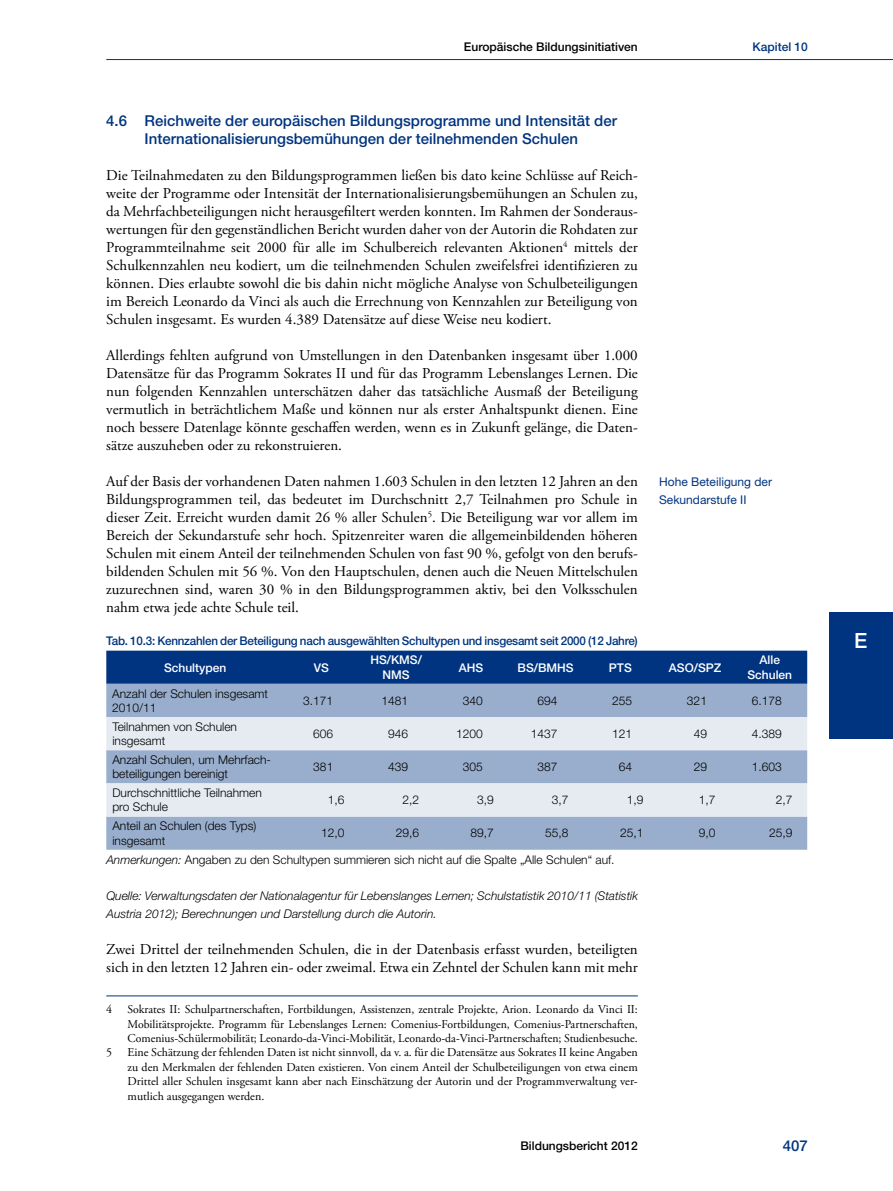
<style>
.page{position:relative;width:893px;height:1191px;background:#fff}
.page>*{position:absolute;margin:0;border:0;box-sizing:border-box;transform-origin:0 0}
.t1{font:500 21px "Helvetica Neue LT Std";color:#fff}
.t2{font:15px/18px "Adobe Garamond Pro";color:#000;text-align:justify}
.t3{font:500 15px/18px "Helvetica Neue LT Std";color:#003480;text-align:center}
.t4{font:12px/14.4px "Adobe Garamond Pro";color:#000;text-align:justify}
.t5{font:300 12px/14.4px "Helvetica Neue LT Std";color:#000}
.t6{font:italic 300 12px/18px "Helvetica Neue LT Std";color:#000}
.t7{font:500 12px "Helvetica Neue LT Std";letter-spacing:-.02em;color:#003480}
.t8{font:500 12px/14.4px "Helvetica Neue LT Std";color:#fff;text-align:center}
.t9{font:500 12px "Helvetica Neue LT Std";color:#000}
.t10{font:12px/18px "Helvetica Neue LT Std";color:#003480}
.t11{font:500 12px "Helvetica Neue LT Std";color:#003480}
.s1{font-style:italic}
</style>
<div class="page">
<hr style="left:106px;top:59px;width:787px;height:1px;background:#003480">
<div style="left:829px;top:612px;width:64px;height:126px;background:#003480"></div>
<div style="left:106px;top:650px;width:701px;height:34px;background:#003480"></div>
<div style="left:106px;top:684px;width:701px;height:165px;background:#99aecc"></div>
<svg style="left:106px;top:717px;width:701px;height:99px;background:#ccd6e5"></svg>
<hr style="left:106px;top:995px;width:532px;height:1px;background:#003480">
<p class="t9" style="left:464px;top:40px;width:175px">Europäische Bildungsinitiativen</p>
<p class="t11" style="left:753px;top:40px;width:57px">Kapitel 10</p>
<p class="t3" style="left:106px;top:112px;width:512px">4.6 Reichweite der europäischen Bildungsprogramme und Intensität der<br>Internationalisierungsbemühungen der teilnehmenden Schulen</p>
<p class="t2" style="left:106px;top:167px;width:533px">Die Teilnahmedaten zu den Bildungsprogrammen ließen bis dato keine Schlüsse auf Reich&shy;weite der Programme oder Intensität der Internationalisierungsbemühungen an Schulen zu, da Mehrfachbeteiligungen nicht herausgefiltert werden konnten. Im Rahmen der Sonderaus&shy;wertungen für den gegenständlichen Bericht wurden daher von der Autorin die Rohdaten zur Programmteilnahme seit 2000 für alle im Schulbereich relevanten Aktionen<sup>4</sup> mittels der Schulkennzahlen neu kodiert, um die teilnehmenden Schulen zweifelsfrei identifizieren zu können. Dies erlaubte sowohl die bis dahin nicht mögliche Analyse von Schulbeteiligungen im Bereich Leonardo da Vinci als auch die Errechnung von Kennzahlen zur Beteiligung von Schulen insgesamt. Es wurden 4.389 Datensätze auf diese Weise neu kodiert.</p>
<p class="t2" style="left:106px;top:347px;width:533px">Allerdings fehlten aufgrund von Umstellungen in den Datenbanken insgesamt über 1.000<br>Datensätze für das Programm Sokrates II und für das Programm Lebenslanges Lernen. Die nun folgenden Kennzahlen unterschätzen daher das tatsächliche Ausmaß der Beteiligung vermutlich in beträchtlichem Maße und können nur als erster Anhaltspunkt dienen. Eine noch bessere Datenlage könnte geschaffen werden, wenn es in Zukunft gelänge, die Daten&shy;sätze auszuheben oder zu rekonstruieren.</p>
<p class="t2" style="left:106px;top:473px;width:533px">Auf der Basis der vorhandenen Daten nahmen 1.603 Schulen in den letzten 12 Jahren an den Bildungsprogrammen teil, das bedeutet im Durchschnitt 2,7 Teilnahmen pro Schule in dieser Zeit. Erreicht wurden damit 26 % aller Schulen<sup>5</sup>. Die Beteiligung war vor allem im Bereich der Sekundarstufe sehr hoch. Spitzenreiter waren die allgemeinbildenden höheren Schulen mit einem Anteil der teilnehmenden Schulen von fast 90 %, gefolgt von den berufs&shy;bildenden Schulen mit 56 %. Von den Hauptschulen, denen auch die Neuen Mittelschulen zuzurechnen sind, waren 30 % in den Bildungsprogrammen aktiv, bei den Volksschulen nahm etwa jede achte Schule teil.</p>
<p class="t7" style="left:106px;top:633px;width:533px">Tab. 10.3: Kennzahlen der Beteiligung nach ausgewählten Schultypen und insgesamt seit 2000 (12 Jahre)</p>
<p class="t8" style="left:164px;top:660px;width:64px">Schultypen</p>
<p class="t8" style="left:314px;top:660px;width:17px">VS</p>
<p class="t8" style="left:370px;top:652px;width:53px">HS/KMS/<br>NMS</p>
<p class="t8" style="left:459px;top:660px;width:26px">AHS</p>
<p class="t8" style="left:518px;top:660px;width:58px">BS/BMHS</p>
<p class="t8" style="left:609px;top:660px;width:24px">PTS</p>
<p class="t8" style="left:669px;top:660px;width:54px">ASO/SPZ</p>
<p class="t8" style="left:747px;top:652px;width:46px">Alle<br>Schulen</p>
<p class="t5" style="left:112px;top:686px;width:157px">Anzahl der Schulen insgesamt<br>2010/11</p>
<p class="t5" style="left:303px;top:693px;width:32px">3.171</p>
<p class="t5" style="left:381px;top:693px;width:28px">1481</p>
<p class="t5" style="left:463px;top:693px;width:22px">340</p>
<p class="t5" style="left:537px;top:693px;width:22px">694</p>
<p class="t5" style="left:612px;top:693px;width:22px">255</p>
<p class="t5" style="left:687px;top:693px;width:22px">321</p>
<p class="t5" style="left:752px;top:693px;width:32px">6.178</p>
<p class="t5" style="left:112px;top:719px;width:126px">Teilnahmen von Schulen insgesamt</p>
<p class="t5" style="left:313px;top:726px;width:22px">606</p>
<p class="t5" style="left:388px;top:726px;width:22px">946</p>
<p class="t5" style="left:456px;top:726px;width:28px">1200</p>
<p class="t5" style="left:531px;top:726px;width:28px">1437</p>
<p class="t5" style="left:612px;top:726px;width:22px">121</p>
<p class="t5" style="left:694px;top:726px;width:15px">49</p>
<p class="t5" style="left:752px;top:726px;width:32px">4.389</p>
<p class="t5" style="left:112px;top:752px;width:160px">Anzahl Schulen, um Mehrfach&shy;beteiligungen bereinigt</p>
<p class="t5" style="left:313px;top:759px;width:22px">381</p>
<p class="t5" style="left:388px;top:759px;width:22px">439</p>
<p class="t5" style="left:463px;top:759px;width:22px">305</p>
<p class="t5" style="left:538px;top:759px;width:22px">387</p>
<p class="t5" style="left:619px;top:759px;width:15px">64</p>
<p class="t5" style="left:694px;top:759px;width:15px">29</p>
<p class="t5" style="left:752px;top:759px;width:32px">1.603</p>
<p class="t5" style="left:112px;top:785px;width:151px">Durchschnittliche Teilnahmen pro Schule</p>
<p class="t5" style="left:328px;top:792px;width:18px">1,6</p>
<p class="t5" style="left:402px;top:792px;width:18px">2,2</p>
<p class="t5" style="left:477px;top:792px;width:18px">3,9</p>
<p class="t5" style="left:552px;top:792px;width:18px">3,7</p>
<p class="t5" style="left:627px;top:792px;width:18px">1,9</p>
<p class="t5" style="left:699px;top:792px;width:18px">1,7</p>
<p class="t5" style="left:776px;top:792px;width:18px">2,7</p>
<p class="t5" style="left:112px;top:818px;width:146px">Anteil an Schulen (des Typs) insgesamt</p>
<p class="t5" style="left:321px;top:825px;width:25px">12,0</p>
<p class="t5" style="left:396px;top:825px;width:25px">29,6</p>
<p class="t5" style="left:471px;top:825px;width:25px">89,7</p>
<p class="t5" style="left:545px;top:825px;width:25px">55,8</p>
<p class="t5" style="left:620px;top:825px;width:25px">25,1</p>
<p class="t5" style="left:699px;top:825px;width:18px">9,0</p>
<p class="t5" style="left:769px;top:825px;width:25px">25,9</p>
<p class="t5" style="left:106px;top:852px;width:510px"><span class="s1">Anmerkungen:</span> Angaben zu den Schultypen summieren sich nicht auf die Spalte „Alle Schulen“ auf.</p>
<p class="t6" style="left:106px;top:887px;width:533px">Quelle: Verwaltungsdaten der Nationalagentur für Lebenslanges Lernen; Schulstatistik 2010/11 (Statistik<br>Austria 2012); Berechnungen und Darstellung durch die Autorin.</p>
<p class="t2" style="left:106px;top:941px;width:533px">Zwei Drittel der teilnehmenden Schulen, die in der Datenbasis erfasst wurden, beteiligten sich in den letzten 12 Jahren ein- oder zweimal. Etwa ein Zehntel der Schulen kann mit mehr</p>
<p class="t4" style="left:106px;top:1002px;width:7px">4</p>
<p class="t4" style="left:128px;top:1002px;width:512px">Sokrates II: Schulpartnerschaften, Fortbildungen, Assistenzen, zentrale Projekte, Arion. Leonardo da Vinci II:<br>Mobilitätsprojekte. Programm für Lebenslanges Lernen: Comenius-Fortbildungen, Comenius-Partnerschaften, Comenius-Schülermobilität; Leonardo-da-Vinci-Mobilität, Leonardo-da-Vinci-Partnerschaften; Studienbesuche.</p>
<p class="t4" style="left:106px;top:1045px;width:7px">5</p>
<p class="t4" style="left:128px;top:1045px;width:512px">Eine Schätzung der fehlenden Daten ist nicht sinnvoll, da v. a. für die Datensätze aus Sokrates II keine Angaben zu den Merkmalen der fehlenden Daten existieren. Von einem Anteil der Schulbeteiligungen von etwa einem Drittel aller Schulen insgesamt kann aber nach Einschätzung der Autorin und der Programmverwaltung ver&shy;mutlich ausgegangen werden.</p>
<p class="t10" style="left:659px;top:473px;width:114px">Hohe Beteiligung der<br>Sekundarstufe II</p>
<p class="t9" style="left:520px;top:1139px;width:119px">Bildungsbericht 2012</p>
<p class="t3" style="left:783px;top:1136px;width:27px">407</p>
<h1 class="t1" style="left:854px;top:628px;width:15px">E</h1>
</div>
